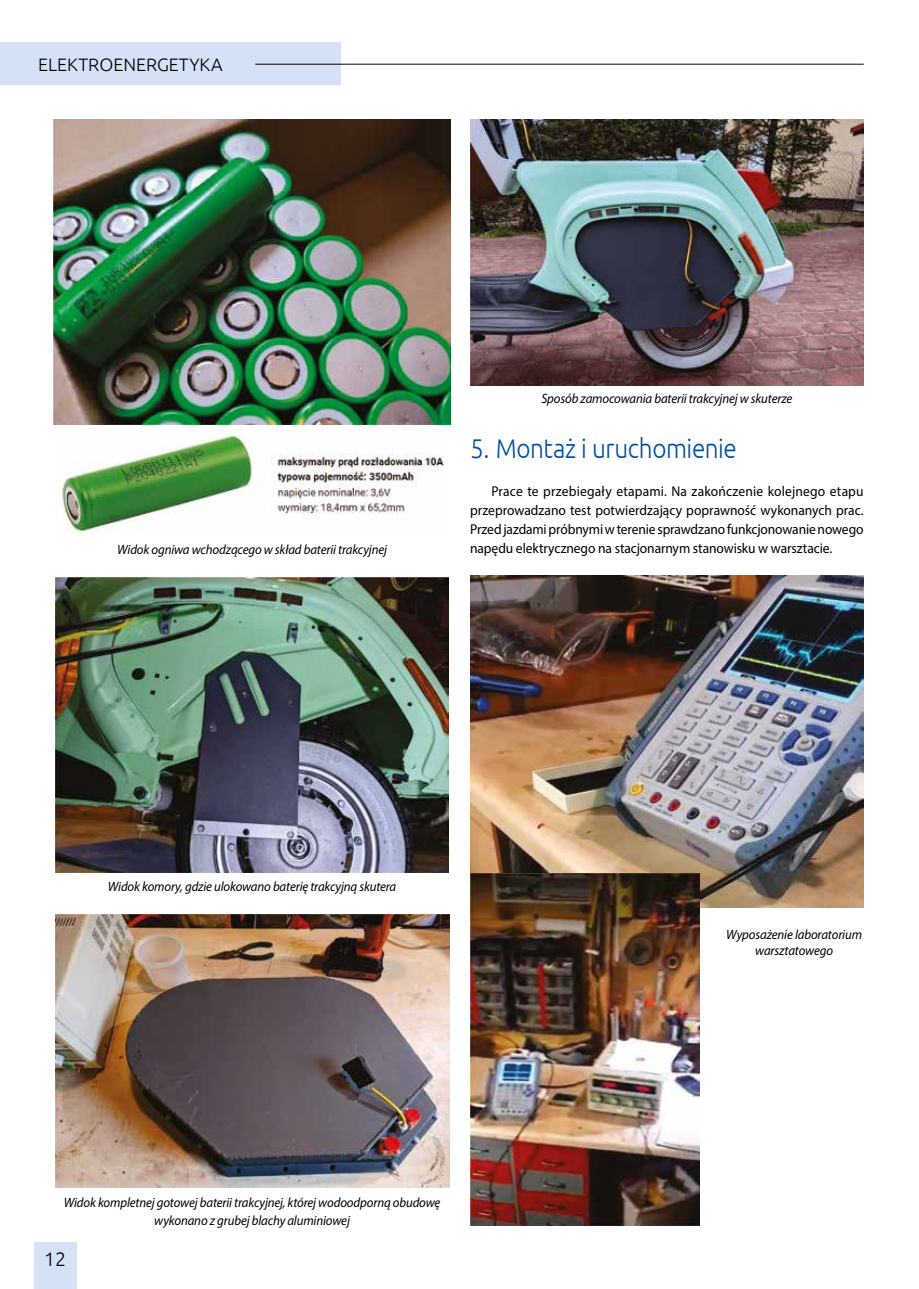
<style>
.page{position:relative;width:919px;height:1289px;background:#fff}
.page>*{position:absolute;margin:0;border:0;box-sizing:border-box;transform-origin:0 0}
.t1{font:300 27px "Ubuntu";letter-spacing:-.015em;color:#004f9f;scale:.9 1}
.t2{font:300 19.5px "Ubuntu";color:#000}
.t3{font:300 18px "Ubuntu";color:#000}
.t4{font:14.25px/18.9px "Myriad Pro";letter-spacing:-.005em;color:#000;text-align:justify;scale:.95 1}
.t5{font:italic 13.5px/18.6px "Myriad Pro";letter-spacing:-.01em;color:#000;text-align:center;scale:.95 1}
</style>
<div class="page">
<div style="left:34px;top:1242px;width:43px;height:46px;background:#d3e2f5"></div>
<div style="left:0;top:43px;width:340px;height:42px;background:#d3e2f5"></div>
<img style="left:54px;top:119px;width:396px;height:305px">
<img style="left:55px;top:430px;width:389px;height:102px">
<img style="left:55px;top:578px;width:394px;height:294px">
<img style="left:55px;top:914px;width:394px;height:273px">
<img style="left:470px;top:119px;width:393px;height:266px">
<img style="left:470px;top:576px;width:393px;height:331px">
<img style="left:470px;top:873px;width:229px;height:352px">
<hr style="left:255px;top:64px;width:608px;height:1px;background:#000">
<h3 class="t3" style="left:38px;top:54px;width:186px">ELEKTROENERGETYKA</h3>
<p class="t5" style="left:117px;top:540px;width:285px">Widok ogniwa wchodzącego w skład baterii trakcyjnej</p>
<p class="t5" style="left:541px;top:389px;width:266px">Sposób zamocowania baterii trakcyjnej w skuterze</p>
<h1 class="t1" style="left:470px;top:432px;width:298px">5. Montaż i uruchomienie</h1>
<p class="t4" style="left:470px;top:482px;width:416px;text-indent:21px">Prace te przebiegały etapami. Na zakończenie kolejnego etapu przeprowadzano test potwierdzający poprawność wykonanych prac.<br>Przed jazdami próbnymi w terenie sprawdzano funkcjonowanie nowego napędu elektrycznego na stacjonarnym stanowisku w warsztacie.</p>
<p class="t5" style="left:108px;top:877px;width:305px">Widok komory, gdzie ulokowano baterię trakcyjną skutera</p>
<p class="t5" style="left:64px;top:1192px;width:398px">Widok kompletnej gotowej baterii trakcyjnej, której wodoodporną obudowę wykonano z grubej blachy aluminiowej</p>
<h2 class="t2" style="left:44px;top:1247px;width:23px">12</h2>
<p class="t5" style="left:726px;top:925px;width:144px;line-height:16.2px">Wyposażenie laboratorium warsztatowego</p>
</div>
